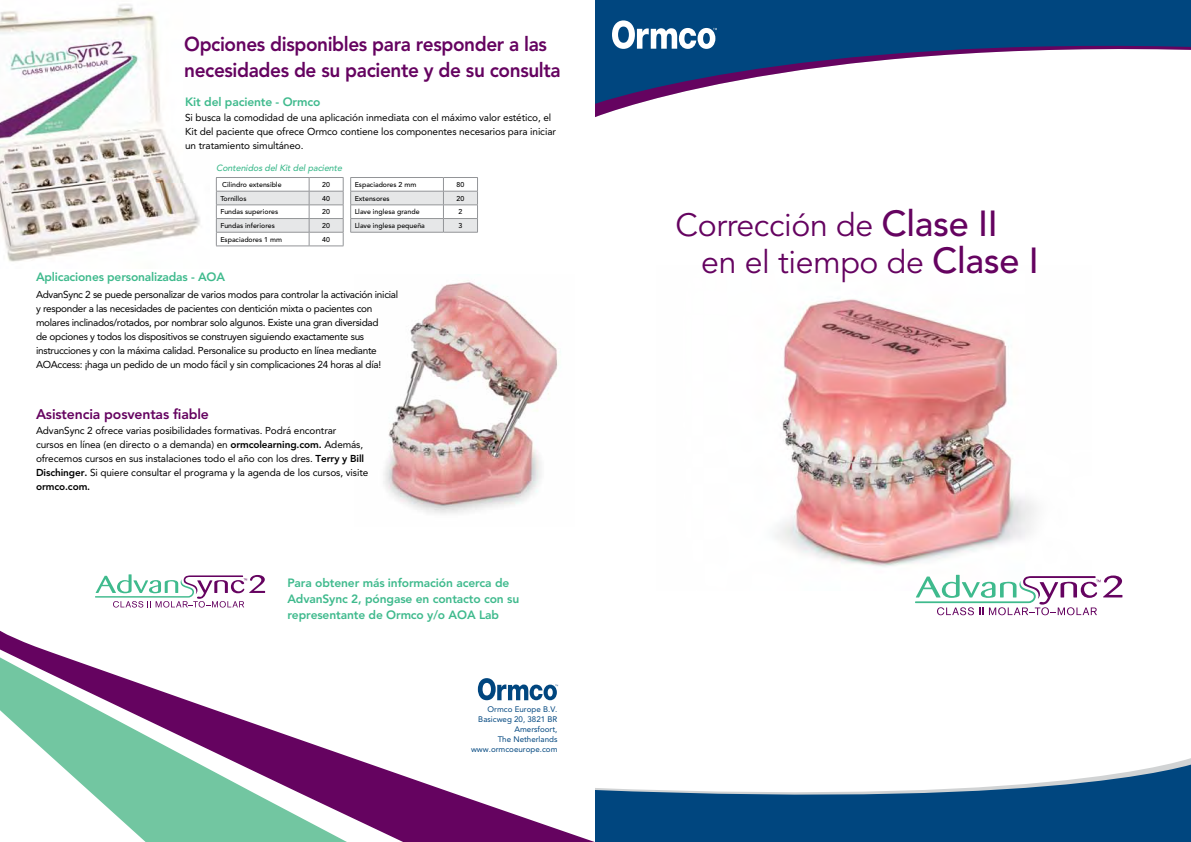
<style>
.page{position:relative;width:1191px;height:842px;background:#fff}
.page>*{position:absolute;margin:0;border:0;box-sizing:border-box;transform-origin:0 0}
.t1{font:32px/37px "Avenir";letter-spacing:-.01em;color:#650360}
.t2{font:800 20px/26px "Avenir";letter-spacing:-.02em;color:#650360;scale:.95 1}
.t3{font:800 14px "Avenir";letter-spacing:-.01em;color:#650360}
.t4{font:800 12px/16px "Avenir";letter-spacing:-.01em;color:#3fba8d}
.t5{font:10px/14px "Avenir";letter-spacing:-.01em;color:#000}
.t6{font:10px/14px "Avenir";letter-spacing:-.03em;color:#000}
.t7{font:italic 500 9px "Avenir";color:#3fba8d}
.t8{font:8px/10px "Avenir";color:#00467f;text-align:right}
.t9{font:500 7px "Avenir";color:#000}
.s1{font-weight:800}
.s2{font-weight:500;font-size:36px}
</style>
<div class="page">
<img style="left:383px;top:280px;width:178px;height:234px">
<svg style="left:595px;top:0;width:596px;height:107px;fill:#00467f"></svg>
<svg style="left:612px;top:20px;width:105px;height:29px"></svg>
<img style="left:775px;top:298px;width:261px;height:277px">
<svg style="left:915px;top:575px;width:207px;height:40px"></svg>
<svg style="left:0;top:630px;width:595px;height:212px"></svg>
<img style="left:0;top:4px;width:200px;height:258px">
<svg style="left:216px;top:177px;width:128px;height:69px"></svg>
<hr style="left:216px;top:246px;width:93px;height:1px;background:#939598">
<hr style="left:309px;top:246px;width:34px;height:1px;background:#939598">
<svg style="left:350px;top:177px;width:128px;height:55px"></svg>
<hr style="left:350px;top:232px;width:93px;height:1px;background:#939598">
<hr style="left:443px;top:232px;width:35px;height:1px;background:#939598">
<svg style="left:95px;top:574px;width:170px;height:33px"></svg>
<svg style="left:478px;top:678px;width:80px;height:22px"></svg>
<svg style="left:595px;top:760px;width:596px;height:82px;fill:#00467f"></svg>
<h2 class="t2" style="left:184px;top:31px;width:398px">Opciones disponibles para responder a las necesidades de su paciente y de su consulta</h2>
<p class="t4" style="left:185px;top:93px;width:137px">Kit del paciente - Ormco</p>
<p class="t5" style="left:185px;top:111px;width:372px">Si busca la comodidad de una aplicación inmediata con el máximo valor estético, el<br>Kit del paciente que ofrece Ormco contiene los componentes necesarios para iniciar un tratamiento simultáneo.</p>
<p class="t7" style="left:216px;top:163px;width:129px">Contenidos del Kit del paciente</p>
<p class="t9" style="left:222px;top:181px;width:61px">Cilindro extensible</p>
<p class="t9" style="left:322px;top:181px;width:9px">20</p>
<p class="t9" style="left:220px;top:194px;width:28px">Tornillos</p>
<p class="t9" style="left:322px;top:194px;width:9px">40</p>
<p class="t9" style="left:220px;top:208px;width:59px">Fundas superiores</p>
<p class="t9" style="left:322px;top:208px;width:9px">20</p>
<p class="t9" style="left:220px;top:222px;width:56px">Fundas inferiores</p>
<p class="t9" style="left:322px;top:222px;width:9px">20</p>
<p class="t9" style="left:220px;top:235px;width:63px">Espaciadores 1 mm</p>
<p class="t9" style="left:322px;top:235px;width:9px">40</p>
<p class="t9" style="left:355px;top:181px;width:63px">Espaciadores 2 mm</p>
<p class="t9" style="left:456px;top:181px;width:9px">80</p>
<p class="t9" style="left:355px;top:194px;width:37px">Extensores</p>
<p class="t9" style="left:456px;top:194px;width:9px">20</p>
<p class="t9" style="left:355px;top:208px;width:66px">Llave inglesa grande</p>
<p class="t9" style="left:458px;top:208px;width:5px">2</p>
<p class="t9" style="left:355px;top:222px;width:72px">Llave inglesa pequeña</p>
<p class="t9" style="left:458px;top:222px;width:5px">3</p>
<p class="t4" style="left:36px;top:269px;width:190px">Aplicaciones personalizadas - AOA</p>
<p class="t6" style="left:36px;top:287px;width:364px">AdvanSync 2 se puede personalizar de varios modos para controlar la activación inicial y responder a las necesidades de pacientes con dentición mixta o pacientes con molares inclinados/rotados, por nombrar solo algunos. Existe una gran diversidad<br>de opciones y todos los dispositivos se construyen siguiendo exactamente sus instrucciones y con la máxima calidad. Personalice su producto en línea mediante AOAccess: ¡haga un pedido de un modo fácil y sin complicaciones 24 horas al día!</p>
<h3 class="t3" style="left:36px;top:406px;width:174px">Asistencia posventas fiable</h3>
<p class="t5" style="left:36px;top:423px;width:334px">AdvanSync 2 ofrece varias posibilidades formativas. Podrá encontrar<br>cursos en línea (en directo o a demanda) en <span class="s1">ormcolearning.com.</span> Además, ofrecemos cursos en sus instalaciones todo el año con los dres. <span class="s1">Terry y Bill Dischinger.</span> Si quiere consultar el programa y la agenda de los cursos, visite <span class="s1">ormco.com.</span></p>
<p class="t4" style="left:287px;top:575px;width:233px">Para obtener más información acerca de<br>AdvanSync 2, póngase en contacto con su representante de Ormco y/o AOA Lab</p>
<p class="t8" style="left:471px;top:704px;width:88px">Ormco Europe B.V.<br>Basicweg 20, 3821 BR<br>Amersfoort,<br>The Netherlands www.ormcoeurope.com</p>
<h1 class="t1" style="left:701px;top:207px;width:339px;text-indent:-26px">Corrección de <span class="s2">Clase II </span>en el tiempo de <span class="s2">Clase I</span></h1>
</div>
